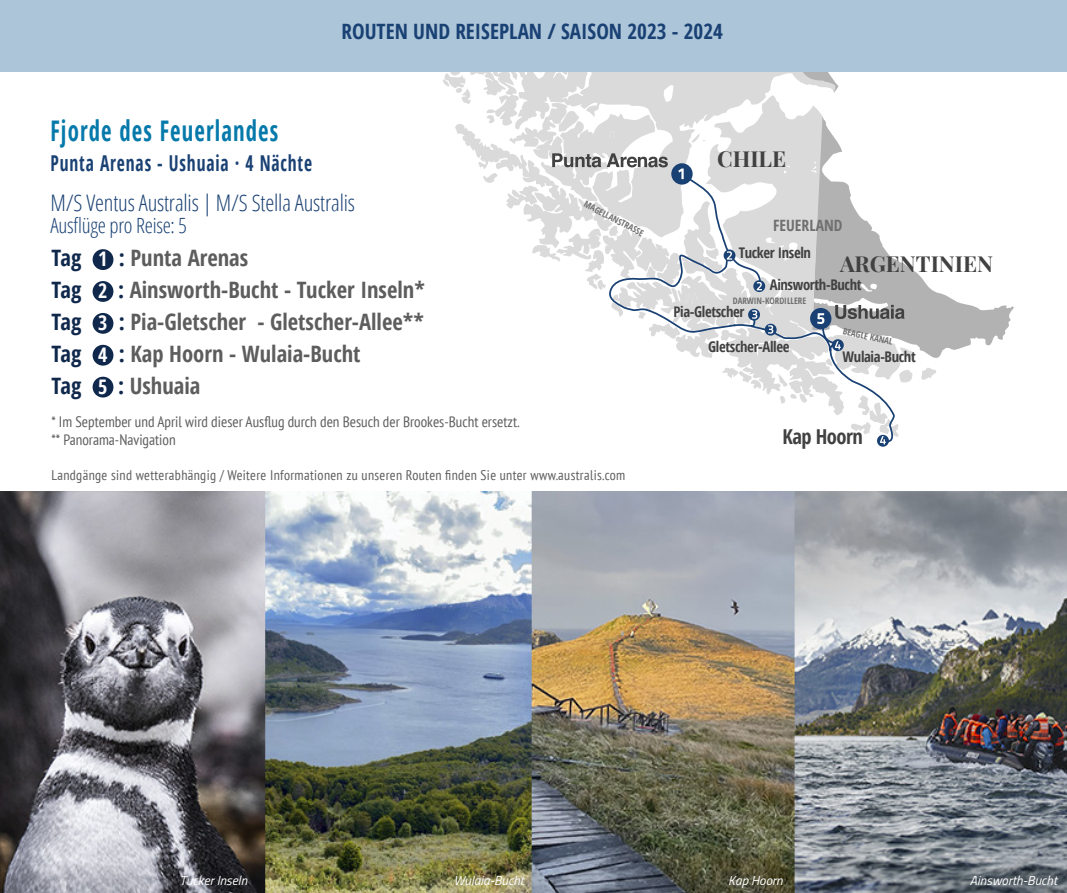
<style>
.page{position:relative;width:1067px;height:893px;background:#fff}
.page>*{position:absolute;margin:0;border:0;box-sizing:border-box;transform-origin:0 0}
.t1{font:700 28.35px "Open Sans Condensed";letter-spacing:.05em;color:#0679ab;scale:.8 1}
.t2{font:300 22.75px "Open Sans Condensed";letter-spacing:-.01em;color:#1a4174}
.t3{font:700 22.57px/32.2px "Open Sans Condensed";color:#5d5d5d}
.t4{font:700 22.05px "Playfair Display";color:#414142}
.t5{font:700 21.88px "Open Sans Condensed";letter-spacing:.05em;color:#1a4174;scale:.8 1}
.t6{font:700 21.18px "Open Sans Condensed";color:#1a4174}
.t7{font:300 21px "Open Sans Condensed";letter-spacing:-.015em;color:#1a4174}
.t8{font:700 20.47px "Open Sans Condensed";letter-spacing:-.025em;color:#414142}
.t9{font:700 15.58px "Open Sans Condensed";color:#717070}
.t10{font:condensed 15.05px/17.7px "PT Sans";color:#5d5d5d}
.t11{font:700 14.7px/31.2px "Open Sans Condensed";letter-spacing:-.025em;color:#414142}
.t12{font:condensed 14px "PT Sans";letter-spacing:.025em;color:#5d5d5d}
.t13{font:italic 13.12px "Titillium";color:#fff}
.t14{font:700 8.92px "Open Sans Condensed";color:#717070}
.s1{color:#0f284c}
.s2{font-size:20.12px;color:#fff}
</style>
<div class="page">
<svg style="left:939px;top:293px;width:75px;height:64px;fill:#b3b2b2"></svg>
<div style="left:877px;top:435px;width:12px;height:12px;border:4px solid #1a4174;border-radius:50%"></div>
<svg style="left:443px;top:72px;width:496px;height:372px"></svg>
<img style="left:0;top:492px;width:1067px;height:401px">
<div style="left:0;top:0;width:1067px;height:72px;background:#acc5d8"></div>
<div style="left:93px;top:249px;width:20px;height:21px;background:#0f284c;border-radius:50%"></div>
<div style="left:93px;top:281px;width:20px;height:21px;background:#0f284c;border-radius:50%"></div>
<div style="left:93px;top:313px;width:20px;height:21px;background:#0f284c;border-radius:50%"></div>
<div style="left:93px;top:345px;width:20px;height:21px;background:#0f284c;border-radius:50%"></div>
<div style="left:93px;top:377px;width:20px;height:20px;background:#0f284c;border-radius:50%"></div>
<p class="t6" style="left:341px;top:16px;width:383px">ROUTEN UND REISEPLAN / SAISON 2023 - 2024</p>
<p class="t1" style="left:51px;top:111px;width:286px">Fjorde des Feuerlandes</p>
<p class="t5" style="left:51px;top:148px;width:328px">Punta Arenas - Ushuaia · 4 Nächte</p>
<p class="t4" style="left:717px;top:141px;width:70px">CHILE</p>
<p class="t2" style="left:51px;top:188px;width:306px">M/S Ventus Australis | M/S Stella Australis</p>
<p class="t7" style="left:51px;top:212px;width:138px">Ausflüge pro Reise: 5</p>
<p class="t14" style="left:588px;top:198px;width:67px;rotate:28deg">MAGELLANSTRASSE</p>
<p class="t3" style="left:51px;top:241px;width:375px"><span class="s1">Tag</span> <span class="s2">1</span> <span class="s1">:</span> Punta Arenas<br><span class="s1">Tag</span> <span class="s2">2</span> <span class="s1">:</span> Ainsworth-Bucht - Tucker Inseln*<br><span class="s1">Tag</span> <span class="s2">3</span> <span class="s1">:</span> Pia-Gletscher - Gletscher-Allee**<br><span class="s1">Tag</span> <span class="s2">4</span> <span class="s1">:</span> Kap Hoorn - Wulaia-Bucht<br><span class="s1">Tag</span> <span class="s2">5</span> <span class="s1">:</span> Ushuaia</p>
<p class="t10" style="left:51px;top:413px;width:469px">* Im September und April wird dieser Ausflug durch den Besuch der Brookes-Bucht ersetzt. ** Panorama-Navigation</p>
<p class="t12" style="left:51px;top:466px;width:575px">Landgänge sind wetterabhängig / Weitere Informationen zu unseren Routen finden Sie unter www.australis.com</p>
<p class="t9" style="left:773px;top:214px;width:71px">FEUERLAND</p>
<p class="t11" style="left:770px;top:237px;width:93px;text-indent:-31px">Tucker Inseln<br>Ainsworth-Bucht</p>
<p class="t11" style="left:673px;top:296px;width:72px">Pia-Gletscher</p>
<p class="t11" style="left:842px;top:341px;width:75px">Wulaia-Bucht</p>
<p class="t4" style="left:840px;top:246px;width:154px">ARGENTINIEN</p>
<p class="t14" style="left:732px;top:295px;width:75px">DARWIN-KORDILLERE</p>
<p class="t14" style="left:844px;top:325px;width:52px;rotate:13deg">BEAGLE KANAL</p>
<p class="t11" style="left:708px;top:330px;width:83px">Gletscher-Allee</p>
<p class="t8" style="left:782px;top:423px;width:82px">Kap Hoorn</p>
<p class="t13" style="left:180px;top:870px;width:69px">Tucker Inseln</p>
<p class="t13" style="left:454px;top:870px;width:72px">Wulaia-Bucht</p>
<p class="t13" style="left:970px;top:870px;width:89px">Ainsworth-Bucht</p>
<p class="t13" style="left:728px;top:870px;width:56px">Kap Hoorn</p>
</div>
